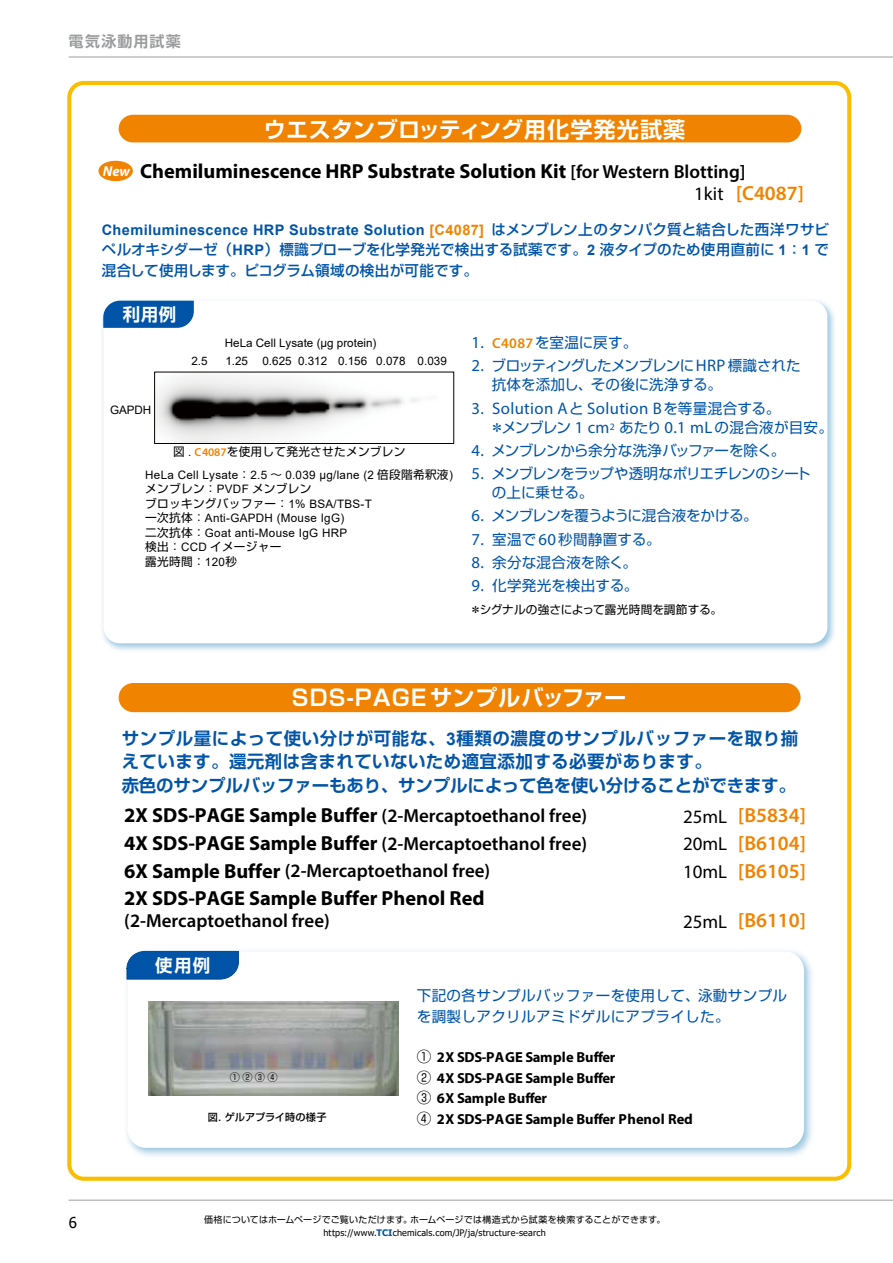
<style>
.page{position:relative;width:893px;height:1263px;background:#fff}
.page>*{position:absolute;margin:0;border:0;box-sizing:border-box;transform-origin:0 0}
.t1{font:700 22.05px "Shin Go Pro De";letter-spacing:.02em;color:#fff}
.t2{font:700 22.05px "Shin Go Pro De";letter-spacing:.04em;color:#fff}
.t3{font:700 20.4px/21.8px "Myriad Pro";color:#000}
.t4{font:600 20.4px "Myriad Pro";color:#f08300}
.t5{font:600 18.9px "Myriad Pro";color:#000}
.t6{font:700 17.4px/23.2px "Shin Go Pro De";letter-spacing:.025em;color:#0054a7}
.t7{font:700 17.4px "Shin Go Pro De";letter-spacing:.055em;color:#fff}
.t8{font:16.8px "Myriad Pro";letter-spacing:.02em;color:#0054a7}
.t9{font:700 15px "Shin Go Pro De";letter-spacing:.085em;color:#9b9c9d}
.t10{font:15px "Tahoma";color:#000}
.t11{font:700 14.55px/20.4px "Myriad Pro";color:#000;text-align:justify}
.t12{font:500 14.55px/20.4px "Shin Go Pro";letter-spacing:.005em;color:#0054a7}
.t13{font:700 14.55px "Arial";letter-spacing:.025em;color:#0054a7}
.t14{font:14.55px/20.4px "Shin Go Pro";letter-spacing:.025em;color:#0054a7}
.t15{font:14.55px "Shin Go Pro";color:#0054a7}
.t16{font:14.55px/18.9px "Shin Go Pro";letter-spacing:-.025em;color:#0054a7}
.t17{font:14.55px/18.9px "Shin Go Pro";letter-spacing:-.02em;color:#0054a7}
.t18{font:14.55px "Shin Go Pro";letter-spacing:-.045em;color:#0054a7}
.t19{font:14.55px "Shin Go Pro";letter-spacing:-.04em;color:#0054a7}
.t20{font:14.55px "Shin Go Pro";letter-spacing:.02em;color:#0054a7}
.t21{font:italic 700 14.4px "Myriad Pro";color:#fff}
.t22{font:11.7px/14.5px "Arial";letter-spacing:.025em;color:#000}
.t23{font:11.7px/14.5px "Shin Go Pro";letter-spacing:.025em;color:#000}
.t24{font:11.7px "Arial";letter-spacing:.005em;color:#000}
.t25{font:11.7px "Arial";color:#000}
.t26{font:11.7px "Shin Go Pro";letter-spacing:-.005em;color:#000}
.t27{font:500 10.2px "Shin Go Pro";letter-spacing:.005em;color:#000}
.t28{font:10.2px "Shin Go Pro";color:#000}
.t29{font:9px "Shin Go Pro";letter-spacing:.015em;color:#000}
.t30{font:9px "Tahoma";letter-spacing:.02em;color:#000}
.s1{font-weight:600;font-size:18.9px}
.s2{font-weight:400;font-size:18.9px}
.s3{font-weight:600;color:#f08300}
.s4{color:#f08300}
.s5{font-family:"Shin Go Pro";font-weight:500}
.s6{font-family:"Arial";font-weight:700}
.s7{font-family:"Arial"}
.s8{font-family:"Myriad Pro";font-weight:600;color:#f08300}
.s9{font-family:"Shin Go Pro"}
.s10{font-family:"Myriad Pro";font-size:16.8px}
.s11{font-family:"Shin Go Pro";font-size:14.55px}
.s12{font-weight:700;font-size:20.4px}
.s13{font-weight:400;font-size:18.9px;color:#000}
.s14{font-family:"Shin Go Pro";font-weight:400}
.s15{font-weight:700;color:#0054a7}
</style>
<div class="page">
<hr style="left:69px;top:1200px;width:824px;height:1px;background:#9b9c9d">
<hr style="left:69px;top:57px;width:824px;height:1px;background:#9b9c9d">
<div style="left:67px;top:81px;width:784px;height:1100px;border:4px solid #fabe00;border-radius:14px"></div>
<div style="left:119px;top:115px;width:682px;height:27px;background:#f08300"></div>
<img style="left:102px;top:300px;width:733px;height:351px">
<div style="left:103px;top:301px;width:724px;height:342px;background:#fff;border-radius:16px"></div>
<svg style="left:103px;top:301px;width:91px;height:27px;background:#0e5dab"></svg>
<div style="left:99px;top:161px;width:33px;height:19px;background:#f08300;border-radius:50%"></div>
<div style="left:98px;top:161px;width:35px;height:20px;border:1px solid #f08300;border-radius:50%"></div>
<img style="left:156px;top:376px;width:263px;height:66px">
<div style="left:154px;top:372px;width:300px;height:72px;border:1px solid #040000"></div>
<div style="left:119px;top:683px;width:682px;height:29px;background:#f08300;border-radius:15px"></div>
<img style="left:126px;top:950px;width:686px;height:206px">
<div style="left:127px;top:951px;width:677px;height:197px;background:#fff;border-radius:19px"></div>
<svg style="left:127px;top:951px;width:112px;height:28px;background:#0a5aa9"></svg>
<img style="left:149px;top:1001px;width:249px;height:95px">
<p class="t9" style="left:69px;top:29px;width:114px">電気泳動用試薬</p>
<p class="t21" style="left:103px;top:161px;width:29px">New</p>
<p class="t1" style="left:264px;top:111px;width:423px">ウエスタンブロッティング用化学発光試薬</p>
<p class="t3" style="left:694px;top:159px;width:111px;text-indent:-554px">Chemiluminescence HRP Substrate Solution Kit <span class="s1">[for Western Blotting]<br></span><span class="s2">1kit</span> <span class="s3">[C4087]</span></p>
<p class="t13" style="left:102px;top:220px;width:729px">Chemiluminescence HRP Substrate Solution <span class="s4">[C4087]</span> <span class="s5">はメンブレン上のタンパク質と結合した西洋ワサビ</span></p>
<p class="t12" style="left:102px;top:238px;width:729px">ペルオキシダーゼ（<span class="s6">HRP</span>）標識プローブを化学発光で検出する試薬です。<span class="s6">2</span> 液タイプのため使用直前に <span class="s6">1</span>：<span class="s6">1</span> で混合して使用します。ピコグラム領域の検出が可能です。</p>
<p class="t7" style="left:123px;top:300px;width:55px">利用例</p>
<p class="t22" style="left:110px;top:402px;width:43px">GAPDH</p>
<p class="t25" style="left:225px;top:335px;width:153px">HeLa Cell Lysate (µg protein)</p>
<p class="t22" style="left:191px;top:354px;width:18px">2.5</p>
<p class="t24" style="left:225px;top:353px;width:223px">1.25 0.625 0.312 0.156 0.078 0.039</p>
<p class="t23" style="left:173px;top:443px;width:234px">図 <span class="s7">.</span> <span class="s8">C4087</span>を使用して発光させたメンブレン</p>
<p class="t22" style="left:145px;top:467px;width:309px">HeLa Cell Lysate<span class="s9">：</span>2.5 <span class="s9">～</span> 0.039 μg/lane (2 <span class="s9">倍段階希釈液</span>)</p>
<p class="t23" style="left:145px;top:480px;width:228px">メンブレン：<span class="s7">PVDF</span> メンブレン<br>ブロッキングバッファー：<span class="s7">1% BSA/TBS-T</span></p>
<p class="t22" style="left:145px;top:511px;width:203px"><span class="s9">一次抗体：</span>Anti-GAPDH (Mouse IgG)<span class="s9">二次抗体：</span>Goat anti-Mouse IgG HRP</p>
<p class="t23" style="left:145px;top:538px;width:138px">検出：<span class="s7">CCD</span> イメージャー露光時間：<span class="s7">120</span>秒</p>
<p class="t15" style="left:471px;top:331px;width:167px"><span class="s10">1.</span> <span class="s8">C4087</span>を室温に戻す。</p>
<p class="t16" style="left:492px;top:355px;width:310px;text-indent:-20px"><span class="s10">2.</span> ブロッティングしたメンブレンに<span class="s10">HRP</span> 標識された抗体を添加し、その後に洗浄する。</p>
<p class="t8" style="left:471px;top:398px;width:310px">3. Solution A<span class="s11">と</span> Solution B<span class="s11">を等量混合する。</span></p>
<p class="t15" style="left:490px;top:415px;width:345px">＊メンブレン <span class="s10">1 cm</span><sup>2</sup> あたり <span class="s10">0.1 mL</span>の混合液が目安。</p>
<p class="t18" style="left:471px;top:438px;width:315px"><span class="s10">4.</span> メンブレンから余分な洗浄バッファーを除く。</p>
<p class="t17" style="left:492px;top:462px;width:320px;text-indent:-20px"><span class="s10">5.</span> メンブレンをラップや透明なポリエチレンのシートの上に乗せる。</p>
<p class="t19" style="left:471px;top:504px;width:288px"><span class="s10">6.</span> メンブレンを覆うように混合液をかける。</p>
<p class="t14" style="left:471px;top:527px;width:191px"><span class="s10">7.</span> 室温で<span class="s10">60</span>秒間静置する。</p>
<p class="t15" style="left:471px;top:550px;width:167px"><span class="s10">8.</span> 余分な混合液を除く。</p>
<p class="t20" style="left:471px;top:574px;width:169px"><span class="s10">9.</span> 化学発光を検出する。</p>
<p class="t26" style="left:470px;top:600px;width:254px">＊シグナルの強さによって露光時間を調節する。</p>
<p class="t2" style="left:292px;top:680px;width:336px">SDS-PAGE サンプルバッファー</p>
<p class="t6" style="left:122px;top:725px;width:678px">サンプル量によって使い分けが可能な、<span class="s7">3</span>種類の濃度のサンプルバッファーを取り揃えています。還元剤は含まれていないため適宜添加する必要があります。<br>赤色のサンプルバッファーもあり、サンプルによって色を使い分けることができます。</p>
<p class="t5" style="left:124px;top:803px;width:464px"><span class="s12">2X SDS-PAGE Sample Buffer</span> (2-Mercaptoethanol free)</p>
<p class="t4" style="left:683px;top:802px;width:124px"><span class="s13">25mL</span> [B5834]</p>
<p class="t5" style="left:124px;top:831px;width:464px"><span class="s12">4X SDS-PAGE Sample Buffer</span> (2-Mercaptoethanol free)</p>
<p class="t4" style="left:683px;top:830px;width:124px"><span class="s13">20mL</span> [B6104]</p>
<p class="t5" style="left:124px;top:859px;width:367px"><span class="s12">6X Sample Buffer</span> (2-Mercaptoethanol free)</p>
<p class="t4" style="left:683px;top:858px;width:124px"><span class="s13">10mL</span> [B6105]</p>
<p class="t3" style="left:124px;top:886px;width:362px">2X SDS-PAGE Sample Buffer Phenol Red</p>
<p class="t5" style="left:124px;top:908px;width:207px">(2-Mercaptoethanol free)</p>
<p class="t4" style="left:683px;top:907px;width:124px"><span class="s13">25mL</span> [B6110]</p>
<p class="t7" style="left:155px;top:951px;width:56px">使用例</p>
<p class="t14" style="left:417px;top:984px;width:372px">下記の各サンプルバッファーを使用して、泳動サンプルを調製しアクリルアミドゲルにアプライした。</p>
<p class="t11" style="left:417px;top:1047px;width:200px"><span class="s14">①</span> 2X SDS-PAGE Sample Buffer <span class="s14">②</span> 4X SDS-PAGE Sample Buffer <span class="s14">③</span> 6X Sample Buffer</p>
<p class="t27" style="left:208px;top:1108px;width:120px">図. ゲルアプライ時の様子</p>
<p class="t11" style="left:417px;top:1108px;width:277px"><span class="s14">④</span> 2X SDS-PAGE Sample Buffer Phenol Red</p>
<p class="t28" style="left:230px;top:1069px;width:49px">①②③④</p>
<p class="t10" style="left:69px;top:1212px;width:10px">6</p>
<p class="t29" style="left:204px;top:1212px;width:463px">価格についてはホームページでご覧いただけます。ホームページでは構造式から試薬を検索することができます。</p>
<p class="t30" style="left:324px;top:1227px;width:224px">https://www.<span class="s15">TCI</span>chemicals.com/JP/ja/structure-search</p>
</div>
